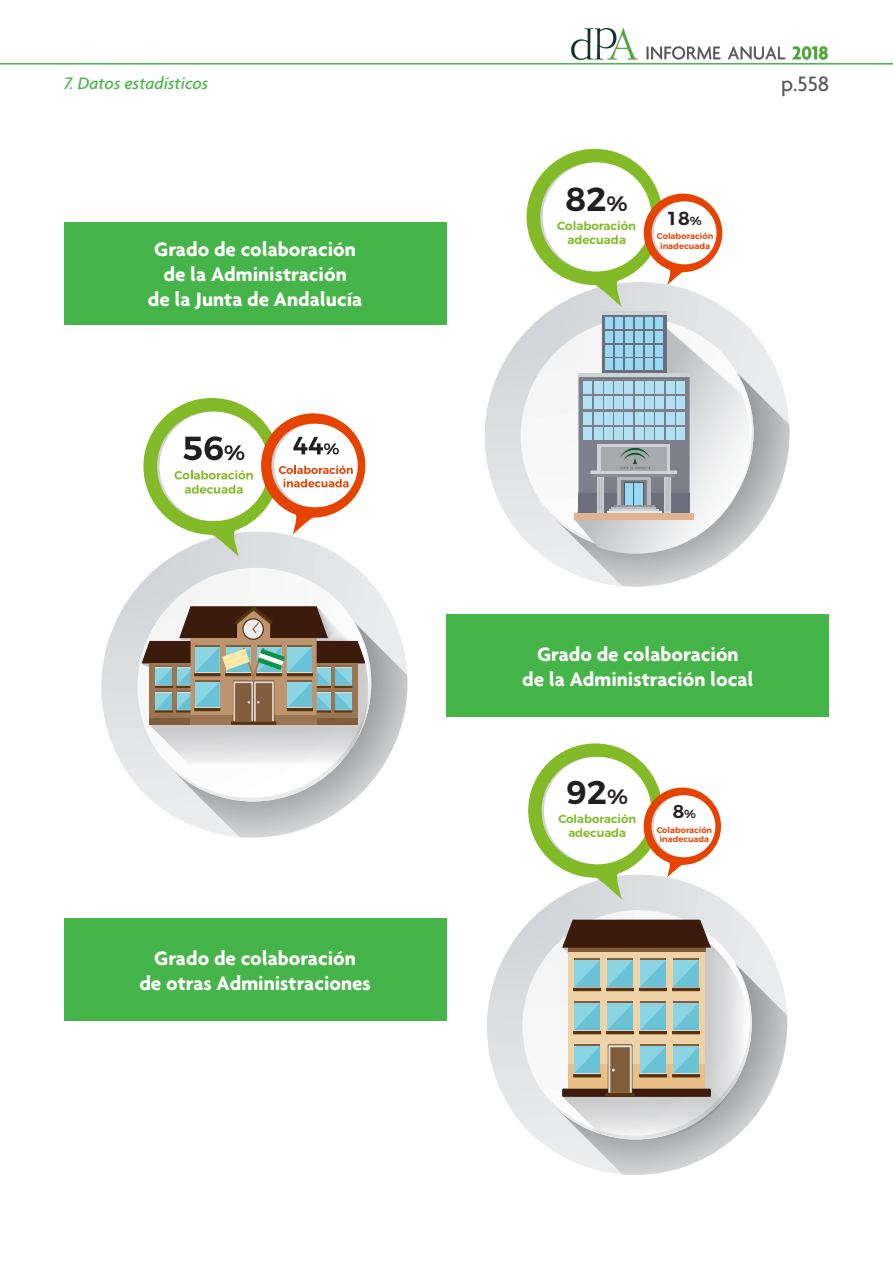
<style>
.page{position:relative;width:893px;height:1263px;background:#fff}
.page>*{position:absolute;margin:0;border:0;box-sizing:border-box;transform-origin:0 0}
.t1{font:600 33.3px "Montserrat";color:#231f20}
.t2{font:600 32.85px "Montserrat";color:#231f20}
.t3{font:500 22.5px "Agenda";color:#57585a}
.t4{font:700 21px/25.2px "Agenda";color:#fff;text-align:center}
.t5{font:600 18.9px "Montserrat";color:#231f20}
.t6{font:600 18.6px "Montserrat";color:#231f20}
.t7{font:italic 500 18px "Agenda";color:#46b549}
.t8{font:600 11.85px "Montserrat";color:#82bb27}
.t9{font:600 11.55px "Montserrat";color:#82bb27}
.t10{font:600 8.4px "Montserrat";color:#e74300}
.t11{font:600 8.25px/9.9px "Montserrat";color:#e74300;text-align:center}
.s1{font-size:21px}
.s2{font-size:11.85px}
.s3{font-size:20.7px}
.s4{font-size:11.7px}
</style>
<div class="page">
<img style="left:572px;top:29px;width:255px;height:30px">
<hr style="left:0;top:63px;width:893px;height:2px;background:#46b549">
<div style="left:64px;top:222px;width:382px;height:103px;background:#46b549"></div>
<svg style="left:485px;top:333px;width:292px;height:228px"></svg>
<svg style="left:550px;top:372px;width:239px;height:215px"></svg>
<svg style="left:521px;top:330px;width:6px;height:221px"></svg>
<svg style="left:527px;top:149px;width:226px;height:405px"></svg>
<svg style="left:652px;top:201px;width:62px;height:63px"></svg>
<div style="left:654px;top:201px;width:62px;height:63px;background:#fff;border-radius:50%"></div>
<svg style="left:101px;top:557px;width:294px;height:255px"></svg>
<svg style="left:167px;top:622px;width:240px;height:216px"></svg>
<svg style="left:138px;top:568px;width:233px;height:233px"></svg>
<svg style="left:143px;top:398px;width:222px;height:159px"></svg>
<svg style="left:142px;top:606px;width:229px;height:195px"></svg>
<div style="left:446px;top:615px;width:383px;height:102px;background:#46b549"></div>
<svg style="left:487px;top:899px;width:288px;height:251px"></svg>
<svg style="left:552px;top:964px;width:235px;height:211px"></svg>
<svg style="left:522px;top:910px;width:230px;height:229px"></svg>
<svg style="left:540px;top:920px;width:212px;height:219px"></svg>
<svg style="left:528px;top:743px;width:193px;height:156px"></svg>
<svg style="left:651px;top:795px;width:62px;height:62px"></svg>
<div style="left:653px;top:795px;width:62px;height:62px;background:#fff;border-radius:50%"></div>
<div style="left:64px;top:918px;width:382px;height:103px;background:#46b549"></div>
<p class="t7" style="left:64px;top:72px;width:146px">7. Datos estadísticos</p>
<p class="t3" style="left:781px;top:70px;width:50px">p.558</p>
<p class="t1" style="left:566px;top:172px;width:64px">82<span class="s1">%</span></p>
<p class="t8" style="left:557px;top:216px;width:81px">Colaboración</p>
<p class="t5" style="left:667px;top:202px;width:37px">18<span class="s2">%</span></p>
<p class="t8" style="left:567px;top:230px;width:60px">adecuada</p>
<p class="t10" style="left:657px;top:229px;width:58px">Colaboración</p>
<p class="t4" style="left:154px;top:236px;width:203px">Grado de colaboración</p>
<p class="t10" style="left:660px;top:239px;width:52px">inadecuada</p>
<p class="t4" style="left:148px;top:261px;width:216px">de la Administración<br>de la Junta de Andalucía</p>
<p class="t4" style="left:522px;top:641px;width:233px">Grado de colaboración<br>de la Administración local</p>
<p class="t2" style="left:567px;top:766px;width:63px">92<span class="s3">%</span></p>
<p class="t9" style="left:558px;top:810px;width:79px">Colaboración</p>
<p class="t6" style="left:673px;top:796px;width:25px">8<span class="s4">%</span></p>
<p class="t4" style="left:139px;top:945px;width:233px">Grado de colaboración<br>de otras Administraciones</p>
<p class="t9" style="left:568px;top:824px;width:59px">adecuada</p>
<p class="t11" style="left:657px;top:824px;width:57px">Colaboración inadecuada</p>
</div>
